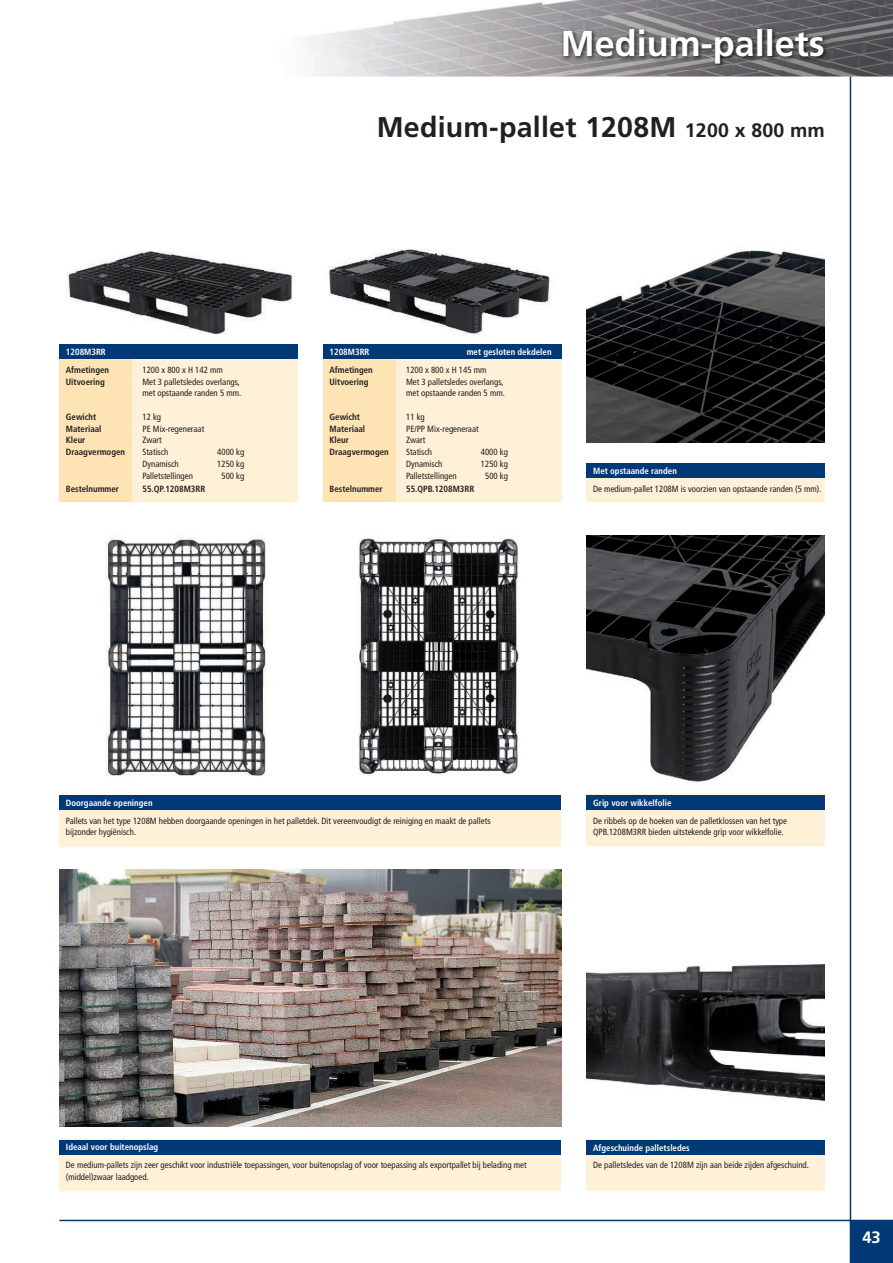
<style>
.page{position:relative;width:893px;height:1263px;background:#fff}
.page>*{position:absolute;margin:0;border:0;box-sizing:border-box;transform-origin:0 0}
.t1{font:700 36px "Frutiger";color:#fff}
.t2{font:700 28.5px "Frutiger";letter-spacing:.01em;color:#231f20}
.t3{font:700 16.5px "Frutiger";color:#fff}
.t4{font:condensed 9px/11.7px "Frutiger";color:#231f20}
.t5{font:700 condensed 9px "Frutiger";color:#231f20}
.t6{font:700 condensed 9px "Frutiger";color:#fff}
.s1{font-size:19.5px}
</style>
<div class="page">
<img style="left:66px;top:251px;width:226px;height:84px">
<img style="left:329px;top:249px;width:221px;height:86px">
<img style="left:306px;top:0;width:587px;height:77px">
<div style="left:60px;top:344px;width:238px;height:158px;background:#fef1d7"></div>
<div style="left:323px;top:344px;width:238px;height:158px;background:#fef1d7"></div>
<div style="left:60px;top:1140px;width:501px;height:51px;background:#fef1d7"></div>
<div style="left:587px;top:795px;width:238px;height:51px;background:#fef1d7"></div>
<div style="left:587px;top:1140px;width:238px;height:51px;background:#fef1d7"></div>
<div style="left:587px;top:463px;width:238px;height:39px;background:#fef1d7"></div>
<div style="left:60px;top:344px;width:72px;height:158px;background:#fee3b4"></div>
<div style="left:323px;top:344px;width:72px;height:158px;background:#fee3b4"></div>
<div style="left:60px;top:344px;width:238px;height:15px;background:#013976"></div>
<div style="left:323px;top:344px;width:238px;height:15px;background:#013976"></div>
<div style="left:60px;top:1140px;width:501px;height:14px;background:#013976"></div>
<div style="left:587px;top:795px;width:238px;height:15px;background:#013976"></div>
<div style="left:587px;top:1140px;width:238px;height:14px;background:#013976"></div>
<div style="left:587px;top:463px;width:238px;height:15px;background:#013976"></div>
<div style="left:850px;top:1220px;width:43px;height:43px;background:#013976"></div>
<hr style="left:60px;top:1220px;width:833px;height:1px;background:#013976">
<hr style="left:850px;top:77px;width:1px;height:1186px;background:#013976">
<img style="left:587px;top:250px;width:238px;height:192px">
<img style="left:358px;top:537px;width:161px;height:239px">
<img style="left:587px;top:536px;width:238px;height:246px">
<img style="left:587px;top:964px;width:238px;height:138px">
<div style="left:60px;top:795px;width:501px;height:51px;background:#fef1d7"></div>
<div style="left:60px;top:795px;width:501px;height:15px;background:#013976"></div>
<img style="left:105px;top:537px;width:161px;height:239px">
<img style="left:60px;top:869px;width:501px;height:258px">
<img style="left:560px;top:25px;width:270px;height:44px">
<h1 class="t1" style="left:561px;top:22px;width:266px">Medium-pallets</h1>
<p class="t6" style="left:66px;top:346px;width:41px">1208M3RR</p>
<p class="t5" style="left:66px;top:364px;width:45px">Afmetingen</p>
<p class="t4" style="left:142px;top:364px;width:82px">1200 x 800 x H 142 mm</p>
<p class="t5" style="left:66px;top:376px;width:40px">Uitvoering</p>
<p class="t4" style="left:142px;top:376px;width:100px">Met 3 palletsledes overlangs, met opstaande randen 5 mm.</p>
<p class="t5" style="left:66px;top:411px;width:32px">Gewicht</p>
<p class="t4" style="left:142px;top:411px;width:20px">12 kg</p>
<p class="t5" style="left:66px;top:423px;width:37px">Materiaal</p>
<p class="t4" style="left:142px;top:423px;width:63px">PE Mix-regeneraat</p>
<p class="t5" style="left:66px;top:435px;width:21px">Kleur</p>
<p class="t4" style="left:142px;top:434px;width:21px">Zwart</p>
<p class="t5" style="left:66px;top:447px;width:61px">Draagvermogen</p>
<p class="t4" style="left:142px;top:446px;width:28px">Statisch</p>
<p class="t4" style="left:217px;top:446px;width:29px">4000 kg</p>
<p class="t4" style="left:142px;top:458px;width:38px">Dynamisch</p>
<p class="t4" style="left:217px;top:458px;width:29px">1250 kg</p>
<p class="t4" style="left:142px;top:470px;width:52px">Palletstellingen</p>
<p class="t4" style="left:221px;top:470px;width:24px">500 kg</p>
<p class="t5" style="left:66px;top:484px;width:55px">Bestelnummer</p>
<p class="t5" style="left:142px;top:484px;width:64px">55.QP.1208M3RR</p>
<h2 class="t2" style="left:377px;top:110px;width:450px">Medium-pallet 1208M <span class="s1">1200 x 800 mm</span></h2>
<p class="t6" style="left:330px;top:347px;width:41px">1208M3RR</p>
<p class="t6" style="left:467px;top:347px;width:86px">met gesloten dekdelen</p>
<p class="t5" style="left:330px;top:364px;width:45px">Afmetingen</p>
<p class="t4" style="left:406px;top:364px;width:82px">1200 x 800 x H 145 mm</p>
<p class="t5" style="left:330px;top:376px;width:40px">Uitvoering</p>
<p class="t4" style="left:406px;top:376px;width:100px">Met 3 palletsledes overlangs, met opstaande randen 5 mm.</p>
<p class="t5" style="left:330px;top:411px;width:32px">Gewicht</p>
<p class="t4" style="left:406px;top:411px;width:20px">11 kg</p>
<p class="t5" style="left:330px;top:423px;width:37px">Materiaal</p>
<p class="t4" style="left:406px;top:423px;width:74px">PE/PP Mix-regeneraat</p>
<p class="t5" style="left:330px;top:435px;width:21px">Kleur</p>
<p class="t4" style="left:406px;top:434px;width:21px">Zwart</p>
<p class="t5" style="left:330px;top:447px;width:61px">Draagvermogen</p>
<p class="t4" style="left:406px;top:446px;width:28px">Statisch</p>
<p class="t4" style="left:481px;top:446px;width:29px">4000 kg</p>
<p class="t4" style="left:406px;top:458px;width:38px">Dynamisch</p>
<p class="t4" style="left:481px;top:458px;width:29px">1250 kg</p>
<p class="t4" style="left:406px;top:470px;width:52px">Palletstellingen</p>
<p class="t4" style="left:485px;top:470px;width:24px">500 kg</p>
<p class="t5" style="left:330px;top:484px;width:55px">Bestelnummer</p>
<p class="t5" style="left:406px;top:484px;width:70px">55.QPB.1208M3RR</p>
<p class="t6" style="left:593px;top:466px;width:85px">Met opstaande randen</p>
<p class="t4" style="left:593px;top:483px;width:230px">De medium-pallet 1208M is voorzien van opstaande randen (5 mm).</p>
<p class="t6" style="left:66px;top:797px;width:88px">Doorgaande openingen</p>
<p class="t4" style="left:66px;top:815px;width:426px">Pallets van het type 1208M hebben doorgaande openingen in het palletdek. Dit vereenvoudigt de reiniging en maakt de pallets bijzonder hygiënisch.</p>
<p class="t6" style="left:593px;top:797px;width:80px">Grip voor wikkelfolie</p>
<p class="t4" style="left:593px;top:815px;width:195px">De ribbels op de hoeken van de palletklossen van het type<br>QPB.1208M3RR bieden uitstekende grip voor wikkelfolie.</p>
<p class="t6" style="left:66px;top:1142px;width:94px">Ideaal voor buitenopslag</p>
<p class="t4" style="left:66px;top:1159px;width:462px">De medium-pallets zijn zeer geschikt voor industriële toepassingen, voor buitenopslag of voor toepassing als exportpallet bij belading met (middel)zwaar laadgoed.</p>
<p class="t6" style="left:593px;top:1142px;width:98px">Afgeschuinde palletsledes</p>
<p class="t4" style="left:593px;top:1159px;width:217px">De palletsledes van de 1208M zijn aan beide zijden afgeschuind.</p>
<h3 class="t3" style="left:863px;top:1228px;width:20px">43</h3>
</div>
